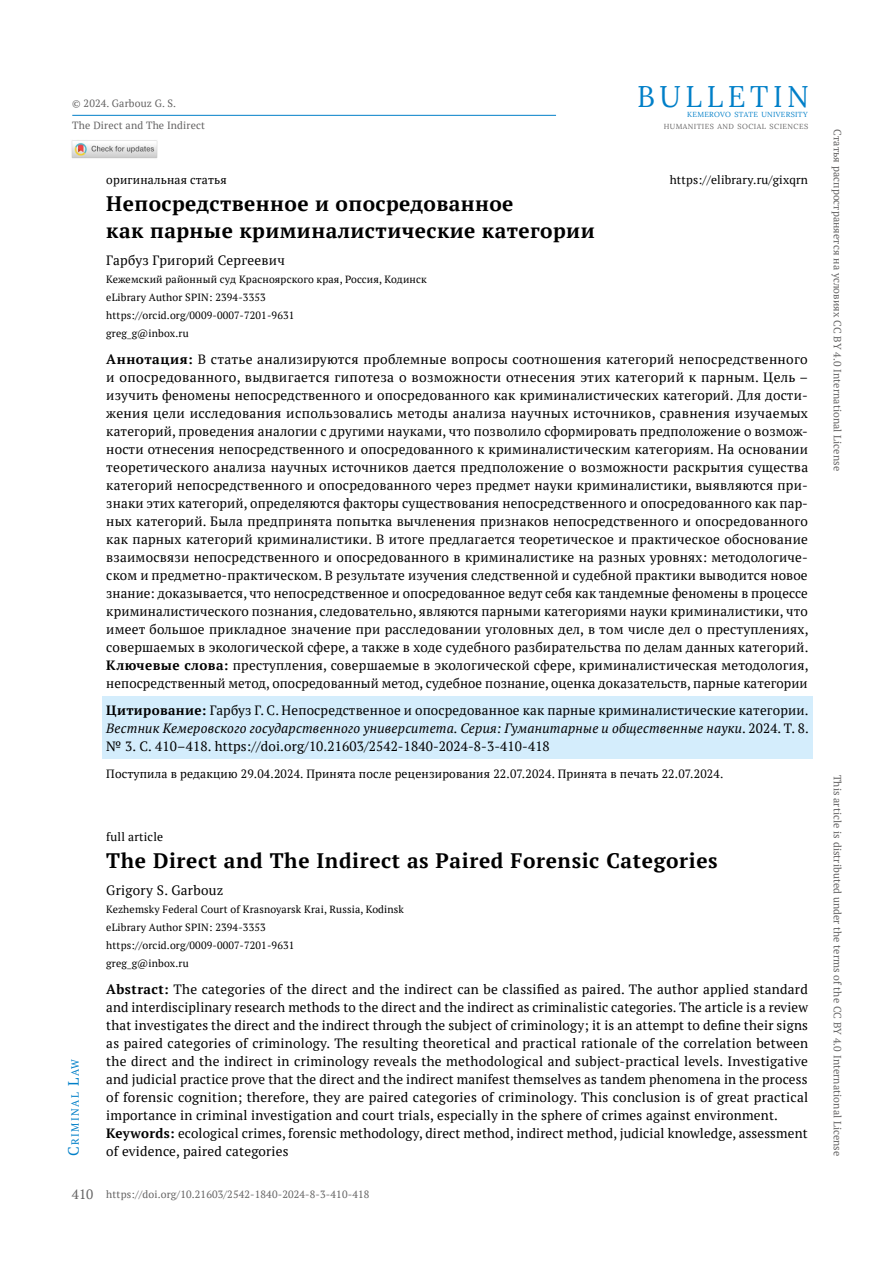
<style>
.page{position:relative;width:893px;height:1263px;background:#fff}
.page>*{position:absolute;margin:0;border:0;box-sizing:border-box;transform-origin:0 0}
.t1{font:29.85px "Lora";letter-spacing:.16em;color:#007fc8;scale:.96 1}
.t2{font:700 20.85px/27px "PT Serif";letter-spacing:.02em;color:#000}
.t3{font:13.5px/18px "PT Serif";letter-spacing:.015em;color:#000;text-align:justify}
.t4{font:13.5px "PT Serif";color:#646363}
.t5{font:12px "PT Serif";letter-spacing:.015em;color:#000}
.t6{font:10.5px/18px "PT Serif";letter-spacing:.015em;color:#000}
.t7{font:10.5px "PT Serif";letter-spacing:.01em;color:#646363}
.t8{font:10.5px "PT Serif";letter-spacing:.145em;color:#007fc8}
.t9{font:7.35px "Lora";letter-spacing:.055em;color:#646363}
.t10{font:7.35px "Lora";letter-spacing:.045em;color:#007fc8}
.s1{font-weight:700}
.s2{font-style:italic}
.s3{font-size:15px}
</style>
<div class="page">
<hr style="left:72px;top:115px;width:484px;height:1px;background:#007fc8">
<div style="left:102px;top:697px;width:710px;height:62px;background:#d4edfc"></div>
<img style="left:71px;top:140px;width:87px;height:19px">
<p class="t7" style="left:72px;top:96px;width:105px">© 2024. Garbouz G. S.</p>
<p class="t7" style="left:72px;top:119px;width:134px">The Direct and The Indirect</p>
<h1 class="t1" style="left:637px;top:73px;width:180px">BULLETIN</h1>
<p class="t10" style="left:687px;top:109px;width:122px">KEMEROVO STATE UNIVERSITY</p>
<p class="t9" style="left:664px;top:121px;width:146px">HUMANITIES AND SOCIAL SCIENCES</p>
<p class="t5" style="left:106px;top:171px;width:122px">оригинальная статья</p>
<p class="t5" style="left:670px;top:171px;width:140px">https://elibrary.ru/gixqrn</p>
<h2 class="t2" style="left:106px;top:189px;width:490px">Непосредственное и опосредованное<br>как парные криминалистические категории</h2>
<p class="t3" style="left:106px;top:251px;width:180px">Гарбуз Григорий Сергеевич</p>
<p class="t6" style="left:106px;top:270px;width:322px">Кежемский районный суд Красноярского края, Россия, Кодинск eLibrary Author SPIN: 2394-3353 https://orcid.org/0009-0007-7201-9631<br>greg_g@inbox.ru</p>
<p class="t3" style="left:106px;top:350px;width:704px"><span class="s1">Аннотация:</span> В статье анализируются проблемные вопросы соотношения категорий непосредственного и опосредованного, выдвигается гипотеза о возможности отнесения этих категорий к парным. Цель – изучить феномены непосредственного и опосредованного как криминалистических категорий. Для дости&shy;жения цели исследования использовались методы анализа научных источников, сравнения изучаемых категорий, проведения аналогии с другими науками, что позволило сформировать предположение о возмож&shy;ности отнесения непосредственного и опосредованного к криминалистическим категориям. На основании теоретического анализа научных источников дается предположение о возможности раскрытия существа категорий непосредственного и опосредованного через предмет науки криминалистики, выявляются при&shy;знаки этих категорий, определяются факторы существования непосредственного и опосредованного как пар&shy;ных категорий. Была предпринята попытка вычленения признаков непосредственного и опосредованного как парных категорий криминалистики. В итоге предлагается теоретическое и практическое обоснование взаимосвязи непосредственного и опосредованного в криминалистике на разных уровнях: методологиче&shy;ском и предметно-практическом. В результате изучения следственной и судебной практики выводится новое знание: доказывается, что непосредственное и опосредованное ведут себя как тандемные феномены в процессе криминалистического познания, следовательно, являются парными категориями науки криминалистики, что имеет большое прикладное значение при расследовании уголовных дел, в том числе дел о преступлениях, совершаемых в экологической сфере, а также в ходе судебного разбирательства по делам данных категорий.<br><span class="s1">Ключевые слова:</span> преступления, совершаемые в экологической сфере, криминалистическая методология, непосредственный метод, опосредованный метод, судебное познание, оценка доказательств, парные категории</p>
<p class="t3" style="left:106px;top:701px;width:704px"><span class="s1">Цитирование:</span> Гарбуз Г. С. Непосредственное и опосредованное как парные криминалистические категории.<br><span class="s2">Вестник Кемеровского государственного университета. Серия: Гуманитарные и общественные науки</span>. 2024. Т. 8. № 3. С. 410–418. https://doi.org/10.21603/2542-1840-2024-8-3-410-418</p>
<p class="t5" style="left:106px;top:766px;width:618px">Поступила в редакцию 29.04.2024. Принята после рецензирования 22.07.2024. Принята в печать 22.07.2024.</p>
<p class="t8" style="left:68px;top:1156px;width:99px;rotate:-90deg"><span class="s3">C</span>riminal <span class="s3">L</span>aw</p>
<p class="t4" style="left:72px;top:1185px;width:23px">410</p>
<p class="t5" style="left:106px;top:829px;width:58px">full article</p>
<h2 class="t2" style="left:106px;top:847px;width:613px">The Direct and The Indirect as Paired Forensic Categories</h2>
<p class="t3" style="left:106px;top:881px;width:118px">Grigory S. Garbouz</p>
<p class="t6" style="left:106px;top:900px;width:299px">Kezhemsky Federal Court of Krasnoyarsk Krai, Russia, Kodinsk eLibrary Author SPIN: 2394-3353 https://orcid.org/0009-0007-7201-9631<br>greg_g@inbox.ru</p>
<p class="t3" style="left:106px;top:980px;width:703px;text-align:left"><span class="s1">Abstract:</span> The categories of the direct and the indirect can be classified as paired. The author applied standard and interdisciplinary research methods to the direct and the indirect as criminalistic categories. The article is a review that investigates the direct and the indirect through the subject of criminology; it is an attempt to define their signs as paired categories of criminology. The resulting theoretical and practical rationale of the correlation between the direct and the indirect in criminology reveals the methodological and subject-practical levels. Investigative and judicial practice prove that the direct and the indirect manifest themselves as tandem phenomena in the process of forensic cognition; therefore, they are paired categories of criminology. This conclusion is of great practical importance in criminal investigation and court trials, especially in the sphere of crimes against environment.<br><span class="s1">Keywords:</span> ecological crimes, forensic methodology, direct method, indirect method, judicial knowledge, assessment of evidence, paired categories</p>
<p class="t7" style="left:106px;top:1188px;width:265px">https://doi.org/10.21603/2542-1840-2024-8-3-410-418</p>
<p class="t7" style="left:844px;top:129px;width:343px;rotate:90deg">Cтатья распространяется на условиях CC BY 4.0 International License</p>
<p class="t7" style="left:844px;top:775px;width:383px;rotate:90deg">This article is distributed under the terms of the CC BY 4.0 International License</p>
</div>
